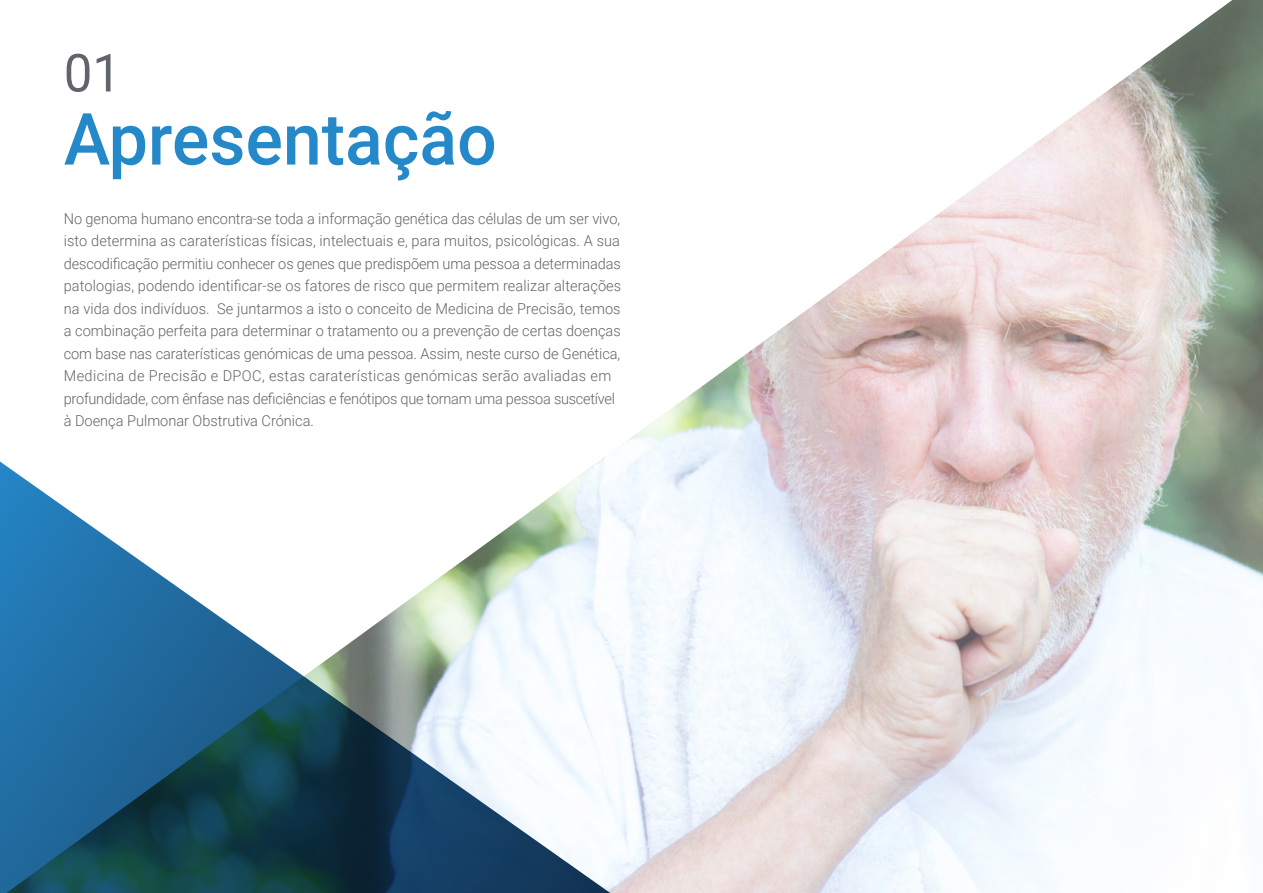
<style>
.page{position:relative;width:1263px;height:893px;background:#fff}
.page>*{position:absolute;margin:0;border:0;box-sizing:border-box;transform-origin:0 0}
.t1{font:500 72px "Roboto";color:#2488c9}
.t2{font:52.5px "Roboto";color:#61646a}
.t3{font:300 15px/22.5px "Roboto";color:#61646a}
</style>
<div class="page">
<img style="left:622px;top:0;width:641px;height:893px">
<svg style="left:0;top:446px;width:640px;height:447px"></svg>
<h2 class="t2" style="left:64px;top:36px;width:59px">01</h2>
<h1 class="t1" style="left:64px;top:89px;width:435px">Apresentação</h1>
<p class="t3" style="left:64px;top:207px;width:559px">No genoma humano encontra-se toda a informação genética das células de um ser vivo, isto determina as caraterísticas físicas, intelectuais e, para muitos, psicológicas. A sua descodificação permitiu conhecer os genes que predispõem uma pessoa a determinadas patologias, podendo identificar-se os fatores de risco que permitem realizar alterações na vida dos indivíduos. Se juntarmos a isto o conceito de Medicina de Precisão, temos a combinação perfeita para determinar o tratamento ou a prevenção de certas doenças com base nas caraterísticas genómicas de uma pessoa. Assim, neste curso de Genética, Medicina de Precisão e DPOC, estas caraterísticas genómicas serão avaliadas em profundidade, com ênfase nas deficiências e fenótipos que tornam uma pessoa suscetível à Doença Pulmonar Obstrutiva Crónica.</p>
</div>
